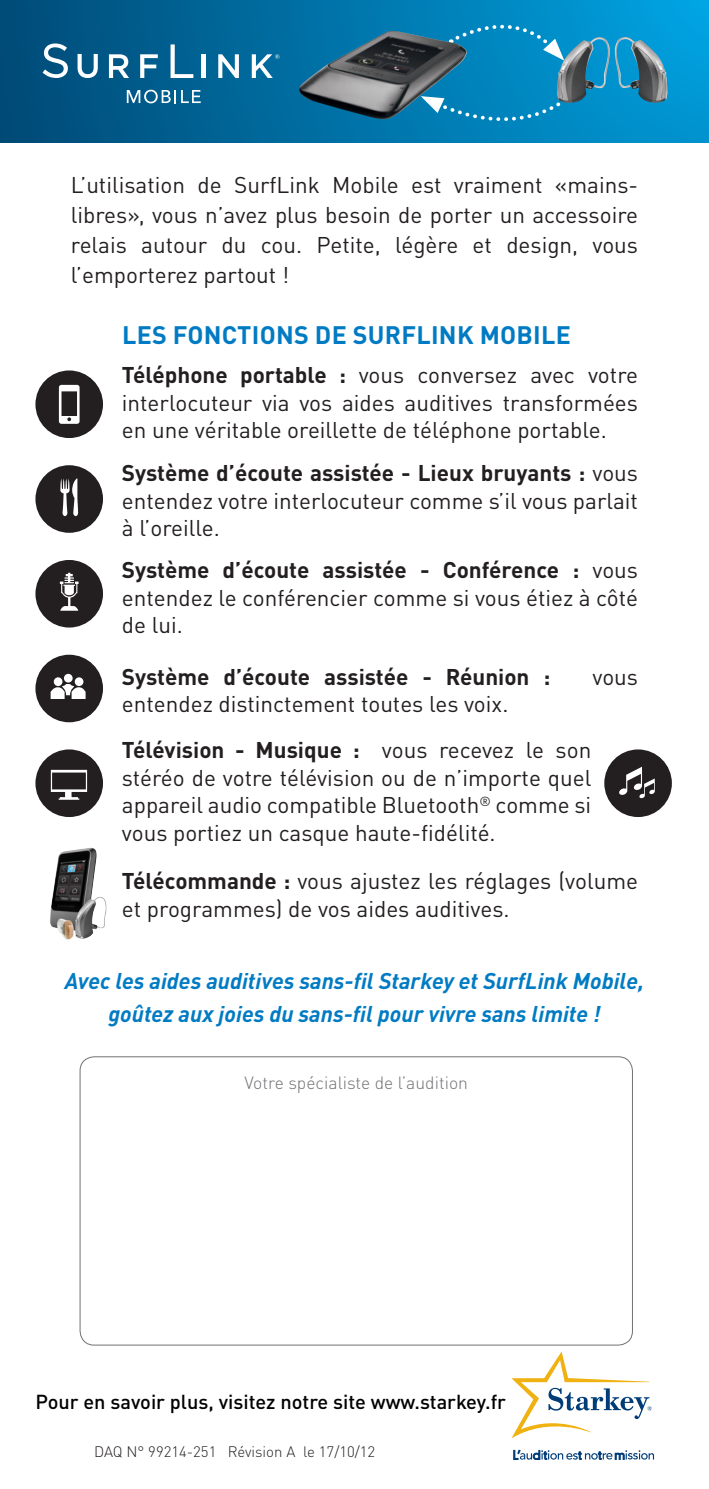
<style>
.page{position:relative;width:709px;height:1489px;background:#fff}
.page>*{position:absolute;margin:0;border:0;box-sizing:border-box;transform-origin:0 0}
.t1{font:700 25px "DINOT";letter-spacing:.01em;color:#007bc3}
.t2{font:22.5px/27.5px "DINOT";color:#231f20;text-align:justify}
.t3{font:italic 700 22.5px/32.5px "DINOT";color:#007bc3;text-align:center}
.t4{font:700 22.5px "DINOT";color:#231f20}
.t5{font:500 20px "DINOT";color:#000}
.t6{font:300 17.5px "DINOT";color:#717074}
.t7{font:300 15px "DINOT";color:#231f20}
.s1{font-weight:700}
</style>
<div class="page">
<div style="left:0;top:0;width:709px;height:142px;background:linear-gradient(to right,#004a77,#009edc)"></div>
<div style="left:35px;top:370px;width:68px;height:68px;background:#231f20;border-radius:50%"></div>
<svg style="left:59px;top:385px;width:21px;height:39px"></svg>
<div style="left:80px;top:1056px;width:552px;height:289px;border:1px solid #717074;border-radius:14px"></div>
<div style="left:35px;top:465px;width:68px;height:68px;background:#231f20;border-radius:50%"></div>
<svg style="left:60px;top:478px;width:18px;height:38px"></svg>
<div style="left:35px;top:560px;width:68px;height:67px;background:#231f20;border-radius:50%"></div>
<svg style="left:60px;top:572px;width:19px;height:38px"></svg>
<div style="left:35px;top:654px;width:68px;height:68px;background:#231f20;border-radius:50%"></div>
<svg style="left:51px;top:673px;width:35px;height:26px"></svg>
<svg style="left:43px;top:43px;width:25px;height:35px"></svg>
<svg style="left:78px;top:54px;width:20px;height:24px"></svg>
<svg style="left:109px;top:54px;width:20px;height:24px"></svg>
<svg style="left:140px;top:54px;width:18px;height:24px"></svg>
<svg style="left:170px;top:44px;width:23px;height:34px"></svg>
<hr style="left:201px;top:54px;width:4px;height:24px;background:#fff">
<svg style="left:218px;top:54px;width:21px;height:24px"></svg>
<svg style="left:127px;top:90px;width:74px;height:13px"></svg>
<svg style="left:252px;top:54px;width:27px;height:24px"></svg>
<svg style="left:511px;top:1351px;width:140px;height:87px"></svg>
<svg style="left:513px;top:1449px;width:141px;height:10px"></svg>
<img style="left:50px;top:847px;width:57px;height:92px">
<div style="left:35px;top:749px;width:68px;height:68px;background:#231f20;border-radius:50%"></div>
<svg style="left:51px;top:769px;width:36px;height:30px"></svg>
<div style="left:604px;top:749px;width:68px;height:68px;background:#231f20;border-radius:50%"></div>
<svg style="left:619px;top:766px;width:35px;height:32px"></svg>
<svg style="left:451px;top:14px;width:113px;height:47px;background:#0d8fc5"></svg>
<img style="left:298px;top:31px;width:169px;height:88px">
<img style="left:613px;top:37px;width:54px;height:67px">
<svg style="left:421px;top:96px;width:144px;height:36px;background:#118bc0"></svg>
<img style="left:557px;top:37px;width:54px;height:67px">
<p class="t2" style="left:71px;top:170px;width:568px;line-height:30px">L’utilisation de SurfLink Mobile est vraiment «mains&shy;libres», vous n’avez plus besoin de porter un accessoire relais autour du cou. Petite, légère et design, vous l’emporterez partout !</p>
<p class="t1" style="left:122px;top:319px;width:15px">les</p>
<p class="t1" style="left:173px;top:319px;width:31px">fonctions</p>
<p class="t1" style="left:315px;top:319px;width:55px">de sur</p>
<p class="t1" style="left:401px;top:319px;width:145px">flink mobile</p>
<p class="t2" style="left:122px;top:361px;width:517px"><span class="s1">Téléphone portable :</span> vous conversez avec votre interlocuteur via vos aides auditives transformées en une véritable oreillette de téléphone portable.</p>
<p class="t2" style="left:122px;top:459px;width:517px"><span class="s1">Système d’écoute assistée - Lieux bruyants :</span> vous entendez votre interlocuteur comme s’il vous parlait à l’oreille.</p>
<p class="t2" style="left:122px;top:556px;width:517px"><span class="s1">Système d’écoute assistée - Conférence :</span> vous entendez le conférencier comme si vous étiez à côté de lui.</p>
<p class="t4" style="left:122px;top:662px;width:430px">Système d’écoute assistée - Réunion :</p>
<p class="t2" style="left:592px;top:662px;width:47px">vous</p>
<p class="t2" style="left:122px;top:681px;width:471px;line-height:45.5px">entendez distinctement toutes les voix.<br><span class="s1">Télévision - Musique :</span> vous recevez le son</p>
<p class="t2" style="left:122px;top:763px;width:471px">stéréo de votre télévision ou de n’importe quel appareil audio compatible Bluetooth<sup>®</sup> comme si vous portiez un casque haute-fidélité.</p>
<p class="t2" style="left:122px;top:867px;width:517px"><span class="s1">Télécommande :</span> vous ajustez les réglages (volume et programmes) de vos aides auditives.</p>
<p class="t3" style="left:65px;top:964px;width:581px">Avec les aides auditives sans-fil Starkey et SurfLink Mobile, goûtez aux joies du sans-fil pour vivre sans limite !</p>
<p class="t6" style="left:244px;top:1072px;width:225px">Votre spécialiste de l’audition</p>
<p class="t5" style="left:35px;top:1388px;width:472px">Pour en savoir plus, visitez notre site www.starkey.fr</p>
<p class="t7" style="left:94px;top:1442px;width:283px">DAQ N° 99214-251 Révision A le 17/10/12</p>
</div>
